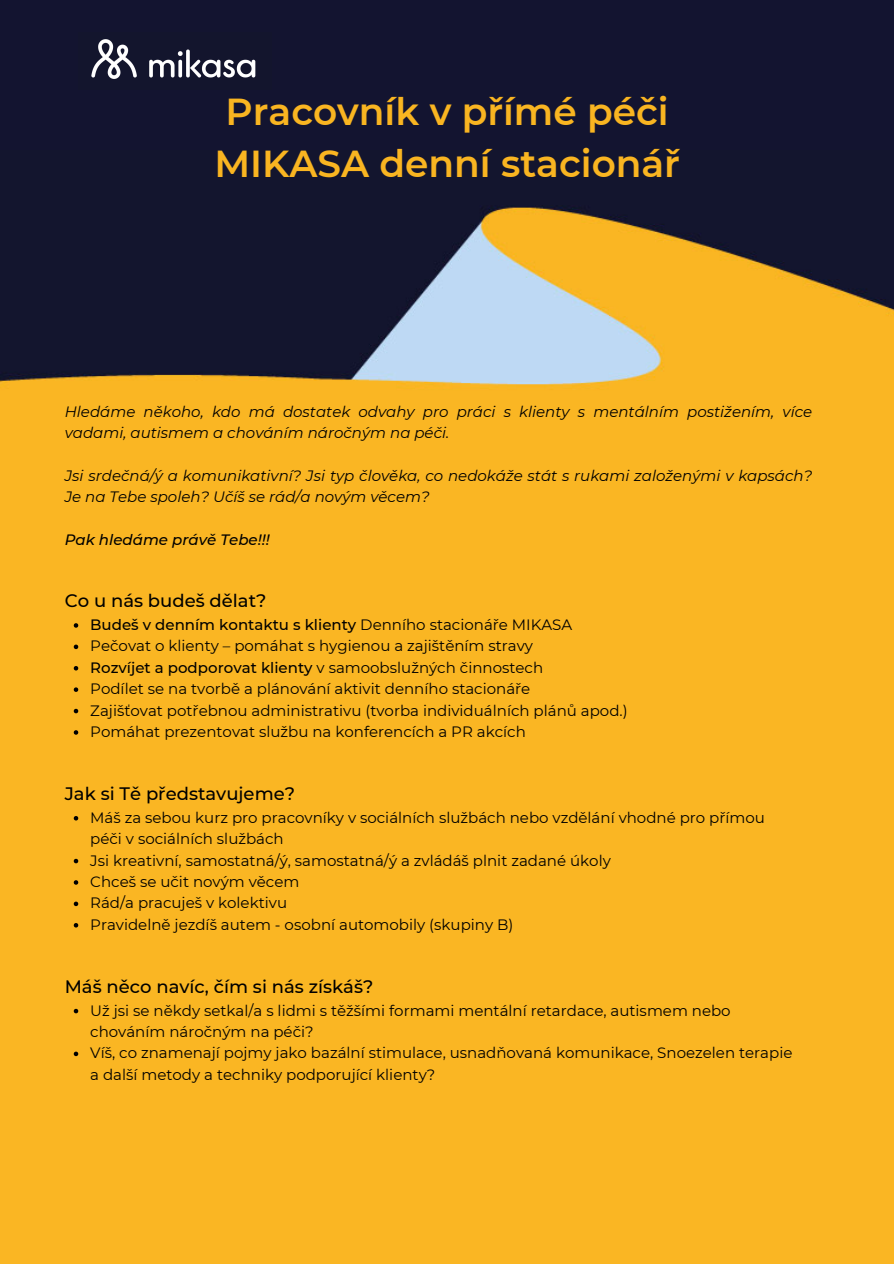
<style>
.page{position:relative;width:894px;height:1264px;background:#fff}
.page>*{position:absolute;margin:0;border:0;box-sizing:border-box;transform-origin:0 0}
.t1{font:600 37.5px "Montserrat";color:#f9b521}
.t2{font:500 18px "Montserrat";color:#000}
.t3{font:15px/21.5px "Montserrat";color:#000}
.t4{font:italic 15px/21.5px "Montserrat";color:#000}
.t5{font:500 15px "Montserrat";color:#000}
.t6{font:italic 500 15px "Montserrat";color:#000}
.s1{font-weight:400}
</style>
<div class="page">
<div style="left:0;top:0;width:893px;height:1263px;background:#131430"></div>
<img style="left:0;top:205px;width:893px;height:1058px">
<img style="left:91px;top:39px;width:165px;height:40px">
<svg style="left:74px;top:623px;width:4px;height:4px"></svg>
<svg style="left:74px;top:644px;width:4px;height:5px"></svg>
<svg style="left:74px;top:666px;width:4px;height:4px"></svg>
<svg style="left:74px;top:687px;width:4px;height:5px"></svg>
<svg style="left:74px;top:708px;width:4px;height:5px"></svg>
<svg style="left:74px;top:730px;width:4px;height:4px"></svg>
<svg style="left:74px;top:816px;width:4px;height:4px"></svg>
<svg style="left:74px;top:858px;width:4px;height:5px"></svg>
<svg style="left:74px;top:880px;width:4px;height:4px"></svg>
<svg style="left:74px;top:901px;width:4px;height:5px"></svg>
<svg style="left:74px;top:923px;width:4px;height:4px"></svg>
<svg style="left:74px;top:1008px;width:4px;height:5px"></svg>
<svg style="left:74px;top:1051px;width:4px;height:5px"></svg>
<p class="t1" style="left:225px;top:89px;width:444px">Pracovník v přímé péči</p>
<p class="t1" style="left:214px;top:141px;width:467px">MIKASA denní stacionář</p>
<p class="t4" style="left:65px;top:400px;width:748px">Hledáme někoho, kdo má dostatek odvahy pro práci s klienty s mentálním postižením, více vadami, autismem a chováním náročným na péči.</p>
<p class="t4" style="left:65px;top:465px;width:748px">Jsi srdečná/ý a komunikativní? Jsi typ člověka, co nedokáže stát s rukami založenými v kapsách?<br>Je na Tebe spoleh? Učíš se rád/a novým věcem?</p>
<p class="t6" style="left:65px;top:530px;width:206px">Pak hledáme právě Tebe!!!</p>
<p class="t2" style="left:65px;top:590px;width:203px">Co u nás budeš dělat?</p>
<p class="t5" style="left:90px;top:615px;width:483px">Budeš v denním kontaktu s klienty <span class="s1">Denního stacionáře MIKASA</span></p>
<p class="t3" style="left:90px;top:635px;width:444px">Pečovat o klienty – pomáhat s hygienou a zajištěním stravy</p>
<p class="t5" style="left:90px;top:658px;width:454px">Rozvíjet a podporovat klienty <span class="s1">v samoobslužných činnostech</span></p>
<p class="t3" style="left:90px;top:678px;width:441px">Podílet se na tvorbě a plánování aktivit denního stacionáře</p>
<p class="t3" style="left:90px;top:699px;width:538px">Zajišťovat potřebnou administrativu (tvorba individuálních plánů apod.)</p>
<p class="t3" style="left:90px;top:721px;width:437px">Pomáhat prezentovat službu na konferencích a PR akcích</p>
<p class="t2" style="left:65px;top:782px;width:232px">Jak si Tě představujeme?</p>
<p class="t3" style="left:90px;top:806px;width:676px">Máš za sebou kurz pro pracovníky v sociálních službách nebo vzdělání vhodné pro přímou péči v sociálních službách</p>
<p class="t3" style="left:90px;top:849px;width:522px">Jsi kreativní, samostatná/ý, samostatná/ý a zvládáš plnit zadané úkoly</p>
<p class="t3" style="left:90px;top:870px;width:211px">Chceš se učit novým věcem</p>
<p class="t3" style="left:90px;top:892px;width:198px">Rád/a pracuješ v kolektivu</p>
<p class="t3" style="left:90px;top:913px;width:424px">Pravidelně jezdíš autem - osobní automobily (skupiny B)</p>
<p class="t2" style="left:65px;top:975px;width:310px">Máš něco navíc, čím si nás získáš?</p>
<p class="t3" style="left:90px;top:999px;width:641px">Už jsi se někdy setkal/a s lidmi s těžšími formami mentální retardace, autismem nebo chováním náročným na péči?</p>
<p class="t3" style="left:90px;top:1042px;width:703px">Víš, co znamenají pojmy jako bazální stimulace, usnadňovaná komunikace, Snoezelen terapie a další metody a techniky podporující klienty?</p>
</div>
